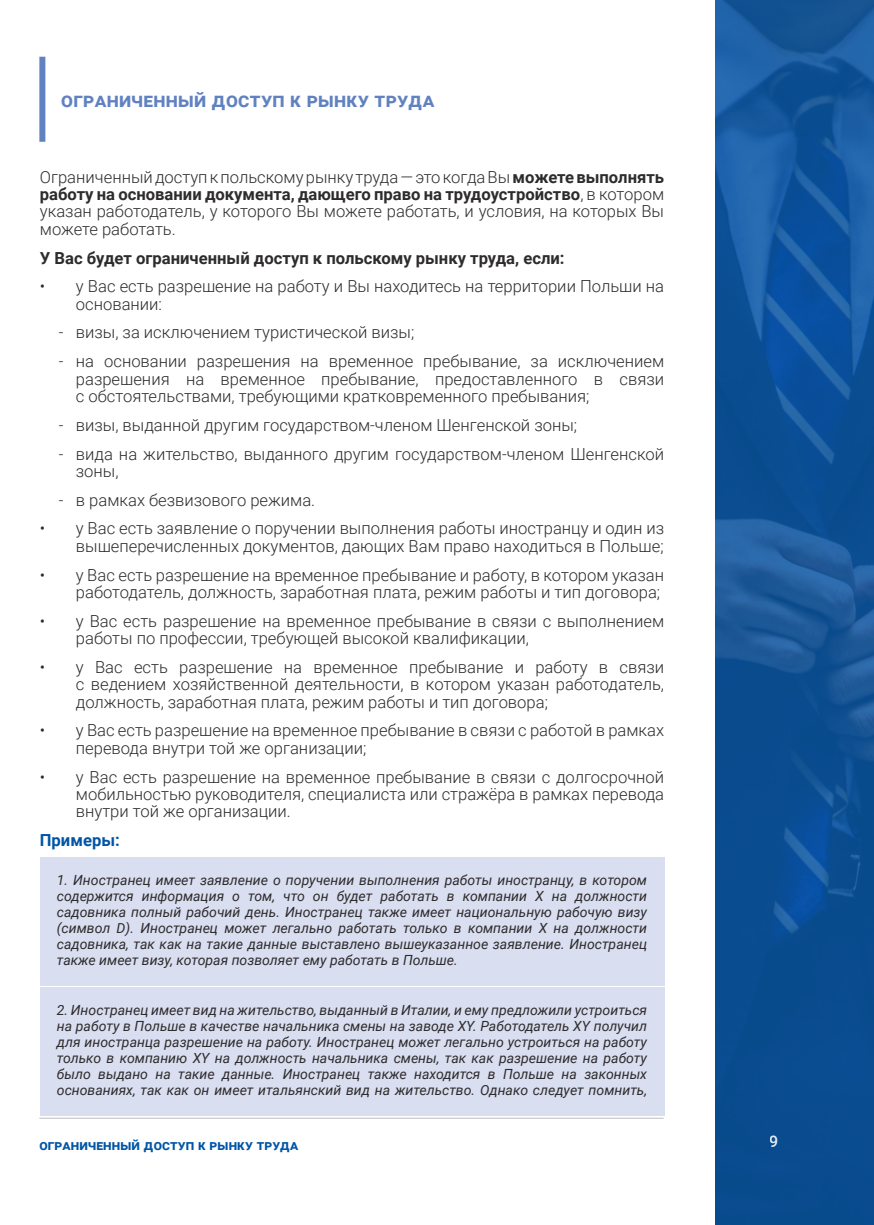
<style>
.page{position:relative;width:874px;height:1225px;background:#fff}
.page>*{position:absolute;margin:0;border:0;box-sizing:border-box;transform-origin:0 0}
.tytuł_głowny_granat{font:700 20px "Roboto";letter-spacing:.015em;color:#6182c1}
.txt_main{font:300 16.6px/17.4px "Roboto";color:#2e2b2c;text-align:justify}
.txt_main-2{font:700 16.6px "Roboto";color:#2e2b2c}
.txt_main-3{font:700 16.6px "Roboto";color:#0154a6}
.t1{font:500 16px "Roboto";color:#fff}
.wciecie_kursywa{font:italic 14px/16px "Roboto";color:#2e2b2c;text-align:justify}
.podpis_granat{font:700 14px "Roboto";letter-spacing:.01em;color:#0154a6}
.s1{font-weight:700}
</style>
<div class="page">
<hr style="left:39px;top:1117px;width:624px;height:1px;background:#bcbdc0">
<img style="left:715px;top:0;width:158px;height:1225px">
<div style="left:39px;top:57px;width:6px;height:85px;background:#6182c1"></div>
<div style="left:40px;top:857px;width:623px;height:128px;background:#d9def0"></div>
<div style="left:40px;top:987px;width:623px;height:128px;background:#d9def0"></div>
<p class="tytuł_głowny_granat" style="left:61px;top:86px;width:373px">ограниченный доступ к рынку труда</p>
<p class="txt_main" style="left:40px;top:167px;width:625px">Ограниченный доступ к польскому рынку труда — это когда Вы <span class="s1">можете выполнять работу на основании документа, дающего право на трудоустройство</span>, в котором указан работодатель, у которого Вы можете работать, и условия, на которых Вы можете работать.</p>
<p class="txt_main-2" style="left:40px;top:246px;width:526px">У Вас будет ограниченный доступ к польскому рынку труда, если:</p>
<p class="txt_main" style="left:76px;top:277px;width:589px;text-indent:-36px">• у Вас есть разрешение на работу и Вы находитесь на территории Польши на основании:</p>
<p class="txt_main" style="left:59px;top:323px;width:357px">- визы, за исключением туристической визы;</p>
<p class="txt_main" style="left:76px;top:352px;width:589px;text-indent:-17px">- на основании разрешения на временное пребывание, за исключением разрешения на временное пребывание, предоставленного в связи с обстоятельствами, требующими кратковременного пребывания;</p>
<p class="txt_main" style="left:59px;top:415px;width:519px">- визы, выданной другим государством-членом Шенгенской зоны;</p>
<p class="txt_main" style="left:76px;top:444px;width:589px;text-indent:-17px">- вида на жительство, выданного другим государством-членом Шенгенской зоны,</p>
<p class="txt_main" style="left:59px;top:490px;width:258px">- в рамках безвизового режима.</p>
<p class="txt_main" style="left:40px;top:519px;width:625px;text-align:right">• у Вас есть заявление о поручении выполнения работы иностранцу и один из вышеперечисленных документов, дающих Вам право находиться в Польше;</p>
<p class="txt_main" style="left:40px;top:565px;width:625px;text-align:right">• у Вас есть разрешение на временное пребывание и работу, в котором указан работодатель, должность, заработная плата, режим работы и тип договора;</p>
<p class="txt_main" style="left:76px;top:611px;width:589px;text-indent:-36px">• у Вас есть разрешение на временное пребывание в связи с выполнением работы по профессии, требующей высокой квалификации,</p>
<p class="txt_main" style="left:76px;top:657px;width:589px;text-indent:-36px">• у Вас есть разрешение на временное пребывание и работу в связи с ведением хозяйственной деятельности, в котором указан работодатель, должность, заработная плата, режим работы и тип договора;</p>
<p class="txt_main" style="left:76px;top:721px;width:589px;text-indent:-36px">• у Вас есть разрешение на временное пребывание в связи с работой в рамках перевода внутри той же организации;</p>
<p class="txt_main" style="left:76px;top:767px;width:589px;text-indent:-36px">• у Вас есть разрешение на временное пребывание в связи с долгосрочной мобильностью руководителя, специалиста или стражёра в рамках перевода внутри той же организации.</p>
<p class="txt_main-3" style="left:40px;top:828px;width:81px">Примеры:</p>
<p class="wciecie_kursywa" style="left:57px;top:871px;width:591px">1. Иностранец имеет заявление о поручении выполнения работы иностранцу, в котором содержится информация о том, что он будет работать в компании X на должности садовника полный рабочий день. Иностранец также имеет национальную рабочую визу (символ D). Иностранец может легально работать только в компании X на должности садовника, так как на такие данные выставлено вышеуказанное заявление. Иностранец также имеет визу, которая позволяет ему работать в Польше.</p>
<p class="wciecie_kursywa" style="left:57px;top:1001px;width:591px">2. Иностранец имеет вид на жительство, выданный в Италии, и ему предложили устроиться на работу в Польше в качестве начальника смены на заводе XY. Работодатель XY получил для иностранца разрешение на работу. Иностранец может легально устроиться на работу только в компанию XY на должность начальника смены, так как разрешение на работу было выдано на такие данные. Иностранец также находится в Польше на законных основаниях, так как он имеет итальянский вид на жительство. Однако следует помнить,</p>
<p class="podpis_granat" style="left:39px;top:1135px;width:260px">ограниченный доступ к рынку труда</p>
<p class="t1" style="left:769px;top:1129px;width:11px">9</p>
</div>
